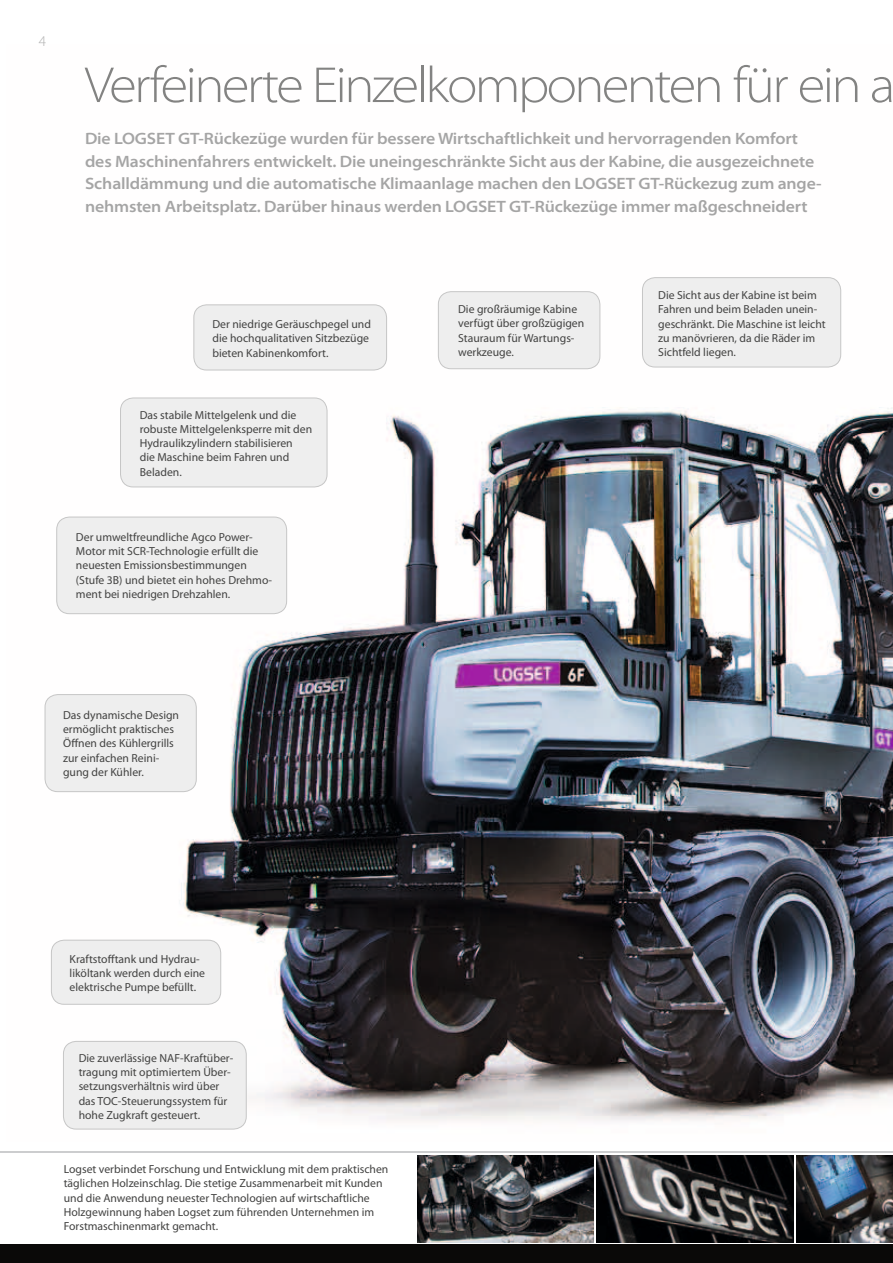
<style>
.page{position:relative;width:893px;height:1263px;background:#fff}
.page>*{position:absolute;margin:0;border:0;box-sizing:border-box;transform-origin:0 0}
.t1{font:300 semi-expanded 51px "Myriad Pro";letter-spacing:-.05em;color:#838382}
.t2{font:600 semi-expanded 16.5px/22.5px "Myriad Pro";letter-spacing:-.01em;color:#a5a5a5}
.t3{font:300 15px "Myriad Pro";color:#b1b1b1}
.t4{font:11.7px/14.2px "Myriad Pro";color:#424241}
</style>
<div class="page">
<img style="left:44px;top:278px;width:849px;height:852px">
<img style="left:596px;top:1155px;width:198px;height:87px">
<div style="left:0;top:1245px;width:893px;height:18px;background:#0a0908"></div>
<hr style="left:0;top:1151px;width:893px;height:2px;background:#bcbdbf">
<img style="left:796px;top:1155px;width:97px;height:87px">
<img style="left:417px;top:1155px;width:177px;height:87px">
<div style="left:51px;top:940px;width:170px;height:64px;background:#eee;border-radius:13px"></div>
<div style="left:51px;top:940px;width:170px;height:65px;border:1px solid #c6c6c6;border-radius:13px"></div>
<div style="left:45px;top:695px;width:151px;height:97px;background:#eee;border-radius:13px"></div>
<div style="left:45px;top:694px;width:152px;height:98px;border:1px solid #c6c6c6;border-radius:13px"></div>
<div style="left:438px;top:292px;width:162px;height:77px;background:#eee;border-radius:13px"></div>
<div style="left:438px;top:291px;width:162px;height:78px;border:1px solid #c6c6c6;border-radius:13px"></div>
<div style="left:63px;top:1041px;width:183px;height:88px;background:#eee;border-radius:13px"></div>
<div style="left:63px;top:1041px;width:184px;height:88px;border:1px solid #c6c6c6;border-radius:13px"></div>
<div style="left:120px;top:398px;width:207px;height:89px;background:#eee;border-radius:13px"></div>
<div style="left:120px;top:398px;width:207px;height:89px;border:1px solid #c6c6c6;border-radius:13px"></div>
<div style="left:57px;top:517px;width:230px;height:97px;background:#eee;border-radius:13px"></div>
<div style="left:56px;top:517px;width:231px;height:97px;border:1px solid #c6c6c6;border-radius:13px"></div>
<div style="left:194px;top:305px;width:193px;height:65px;background:#eee;border-radius:13px"></div>
<div style="left:193px;top:304px;width:194px;height:66px;border:1px solid #c6c6c6;border-radius:13px"></div>
<div style="left:642px;top:278px;width:199px;height:89px;background:#eee;border-radius:13px"></div>
<div style="left:642px;top:277px;width:199px;height:90px;border:1px solid #c6c6c6;border-radius:13px"></div>
<p class="t3" style="left:39px;top:32px;width:9px">4</p>
<h1 class="t1" style="left:85px;top:54px;width:812px">Verfeinerte Einzelkomponenten für ein a</h1>
<p class="t2" style="left:85px;top:127px;width:738px">Die LOGSET GT-Rückezüge wurden für bessere Wirtschaftlichkeit und hervorragenden Komfort des Maschinenfahrers entwickelt. Die uneingeschränkte Sicht aus der Kabine, die ausgezeichnete Schalldämmung und die automatische Klimaanlage machen den LOGSET GT-Rückezug zum ange&shy;nehmsten Arbeitsplatz. Darüber hinaus werden LOGSET GT-Rückezüge immer maßgeschneidert</p>
<p class="t4" style="left:212px;top:317px;width:160px">Der niedrige Geräuschpegel und die hochqualitativen Sitzbezüge bieten Kabinenkomfort.</p>
<p class="t4" style="left:140px;top:407px;width:174px">Das stabile Mittelgelenk und die robuste Mittelgelenksperre mit den<br>Hydraulikzylindern stabilisieren<br>die Maschine beim Fahren und<br>Beladen.</p>
<p class="t4" style="left:76px;top:530px;width:198px">Der umweltfreundliche Agco Power-Motor mit SCR-Technologie erfüllt die neuesten Emissionsbestimmungen (Stufe 3B) und bietet ein hohes Drehmo&shy;ment bei niedrigen Drehzahlen.</p>
<p class="t4" style="left:458px;top:302px;width:128px">Die großräumige Kabine verfügt über großzügigen<br>Stauraum für Wartungs&shy;werkzeuge.</p>
<p class="t4" style="left:658px;top:288px;width:169px">Die Sicht aus der Kabine ist beim<br>Fahren und beim Beladen unein&shy;geschränkt. Die Maschine ist leicht zu manövrieren, da die Räder im<br>Sichtfeld liegen.</p>
<p class="t4" style="left:63px;top:708px;width:118px">Das dynamische Design ermöglicht praktisches<br>Öffnen des Kühlergrills zur einfachen Reini&shy;gung der Kühler.</p>
<p class="t4" style="left:70px;top:951px;width:137px">Kraftstofftank und Hydrau&shy;liköltank werden durch eine elektrische Pumpe befüllt.</p>
<p class="t4" style="left:79px;top:1051px;width:156px">Die zuverlässige NAF-Kraftüber&shy;tragung mit optimiertem Über&shy;setzungsverhältnis wird über das TOC-Steuerungssystem für hohe Zugkraft gesteuert.</p>
<p class="t4" style="left:64px;top:1162px;width:326px">Logset verbindet Forschung und Entwicklung mit dem praktischen täglichen Holzeinschlag. Die stetige Zusammenarbeit mit Kunden und die Anwendung neuester Technologien auf wirtschaftliche Holzgewinnung haben Logset zum führenden Unternehmen im Forstmaschinenmarkt gemacht.</p>
</div>
